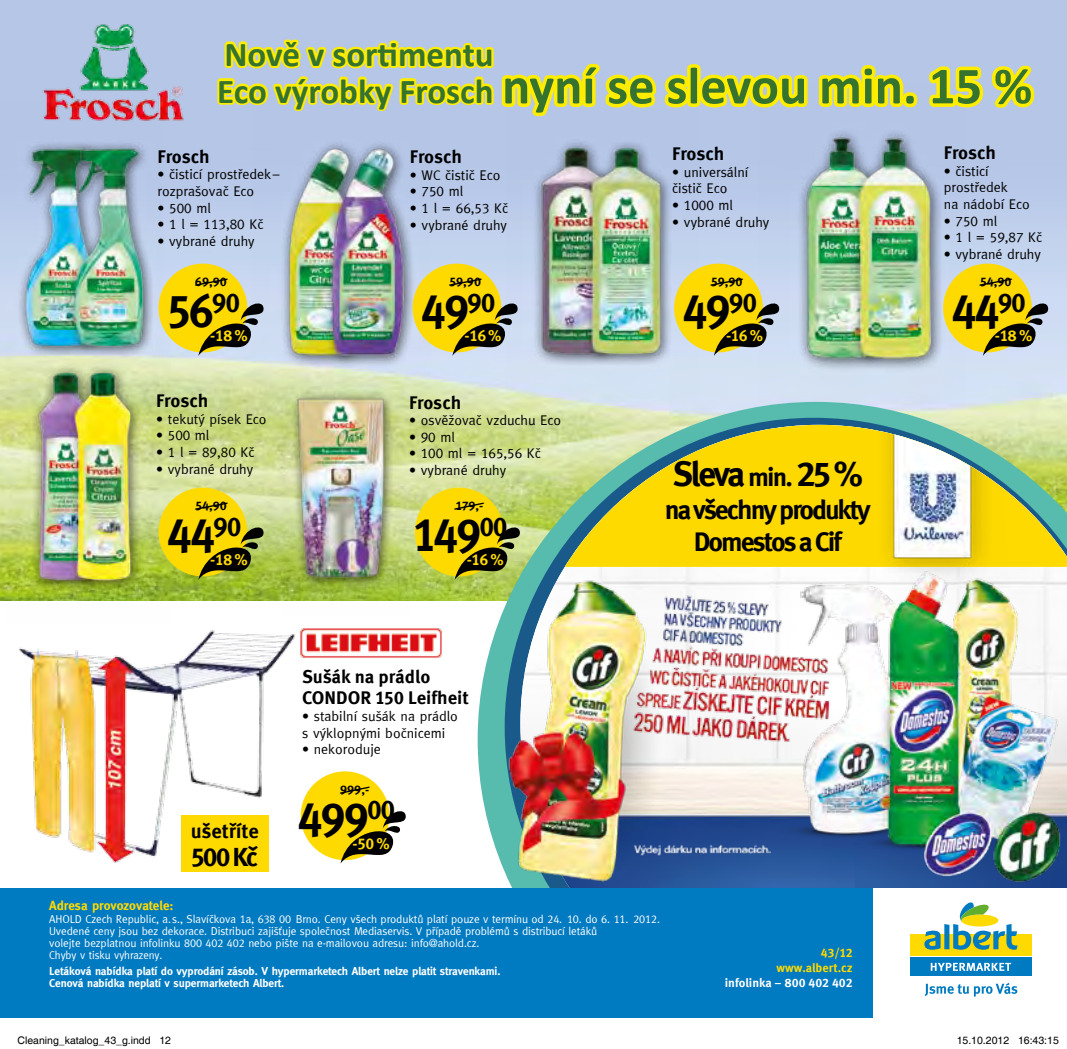
<style>
.page{position:relative;width:1067px;height:1049px;background:#fff}
.page>*{position:absolute;margin:0;border:0;box-sizing:border-box;transform-origin:0 0}
.t1{font:700 52.5px "Calibri";color:#36732f}
.t2{font:700 46.9px "Meta Pro";letter-spacing:-.05em;color:#000;scale:.96 1}
.t3{font:700 35px "Calibri";color:#36732f}
.t4{font:700 35px "Meta Pro";letter-spacing:-.075em;color:#000}
.t5{font:700 26.95px/32.4px "Meta Pro";letter-spacing:-.075em;color:#000;text-align:center}
.t6{font:700 26.25px "Meta Pro";color:#000}
.t7{font:700 20.12px "Meta Pro";color:#000}
.t8{font:700 18.38px/21px "Meta Pro";letter-spacing:-.005em;color:#000}
.t9{font:700 15.75px "Meta Pro";color:#ffda00}
.t10{font:14px/16.6px "Meta CE Normal Line";color:#000}
.t11{font:13.12px "Meta CE Bold Line";color:#ffda00}
.t12{font:700 12.6px "Meta Pro";color:#000}
.t13{font:700 12.25px "Meta Pro";color:#fff}
.t14{font:700 12.25px/14.7px "Meta Pro";color:#ffda00;text-align:right}
.t15{font:11.38px/12.2px "Meta CE Normal Line";letter-spacing:-.01em;color:#fff}
.t16{font:11.38px/12.2px "Meta CE Bold Line";letter-spacing:-.01em;color:#fff}
.t17{font:10.5px "Helvetica";color:#000}
.s1{font-size:35px}
.s2{font-size:26.25px}
</style>
<div class="page">
<div style="left:0;top:0;width:1067px;height:499px;background:#b6c6e7"></div>
<img style="left:0;top:229px;width:1067px;height:371px">
<svg style="left:477px;top:402px;width:590px;height:367px;background:#bdd8ae"></svg>
<img style="left:915px;top:567px;width:152px;height:321px">
<img style="left:479px;top:498px;width:436px;height:390px">
<img style="left:0;top:597px;width:306px;height:275px">
<div style="left:0;top:888px;width:875px;height:129px;background:#007ac1"></div>
<div style="left:873px;top:888px;width:194px;height:129px;background:#fff"></div>
<div style="left:910px;top:957px;width:121px;height:18px;background:#007ac1"></div>
<div style="left:910px;top:934px;width:121px;height:22px;background:#ffda00"></div>
<svg style="left:924px;top:902px;width:93px;height:47px"></svg>
<svg style="left:924px;top:983px;width:93px;height:13px"></svg>
<svg style="left:930px;top:962px;width:81px;height:8px"></svg>
<svg style="left:565px;top:425px;width:502px;height:142px;background:#b8c963"></svg>
<img style="left:659px;top:430px;width:350px;height:159px">
<img style="left:42px;top:24px;width:142px;height:97px">
<img style="left:759px;top:141px;width:206px;height:263px">
<img style="left:0;top:100px;width:164px;height:287px">
<img style="left:252px;top:143px;width:179px;height:256px">
<img style="left:281px;top:354px;width:128px;height:260px">
<img style="left:505px;top:142px;width:194px;height:256px">
<img style="left:7px;top:334px;width:163px;height:289px">
<img style="left:299px;top:627px;width:143px;height:31px">
<div style="left:292px;top:659px;width:183px;height:103px;background:#fff"></div>
<svg style="left:217px;top:39px;width:818px;height:102px"></svg>
<div style="left:182px;top:815px;width:87px;height:57px;background:#ffda00"></div>
<div style="left:301px;top:771px;width:88px;height:89px;background:#ffda00;border-radius:50%"></div>
<svg style="left:340px;top:806px;width:66px;height:58px"></svg>
<div style="left:415px;top:487px;width:88px;height:89px;background:#ffda00;border-radius:50%"></div>
<svg style="left:454px;top:522px;width:66px;height:61px"></svg>
<div style="left:158px;top:263px;width:89px;height:89px;background:#ffda00;border-radius:50%"></div>
<svg style="left:198px;top:298px;width:66px;height:61px"></svg>
<div style="left:412px;top:263px;width:89px;height:89px;background:#ffda00;border-radius:50%"></div>
<svg style="left:452px;top:298px;width:66px;height:61px"></svg>
<div style="left:674px;top:263px;width:89px;height:89px;background:#ffda00;border-radius:50%"></div>
<svg style="left:714px;top:298px;width:65px;height:61px"></svg>
<div style="left:943px;top:263px;width:88px;height:89px;background:#ffda00;border-radius:50%"></div>
<svg style="left:982px;top:298px;width:66px;height:61px"></svg>
<div style="left:158px;top:487px;width:89px;height:89px;background:#ffda00;border-radius:50%"></div>
<svg style="left:198px;top:522px;width:66px;height:61px"></svg>
<h3 class="t3" style="left:224px;top:32px;width:271px">Nově v sortimentu</h3>
<h1 class="t1" style="left:217px;top:52px;width:816px"><span class="s1">Eco výrobky Frosch</span> nyní se slevou min. 15 %</h1>
<h3 class="t8" style="left:158px;top:145px;width:54px">Frosch</h3>
<p class="t10" style="left:158px;top:166px;width:123px">• čisticí prostředek– rozprašovač Eco</p>
<p class="t10" style="left:158px;top:199px;width:55px">• 500 ml</p>
<p class="t10" style="left:158px;top:216px;width:107px">• 1 l = 113,80 Kč</p>
<p class="t10" style="left:158px;top:233px;width:99px">• vybrané druhy</p>
<h3 class="t8" style="left:410px;top:145px;width:54px">Frosch</h3>
<p class="t10" style="left:410px;top:166px;width:92px">• WC čistič Eco</p>
<p class="t10" style="left:410px;top:183px;width:55px">• 750 ml</p>
<p class="t10" style="left:410px;top:200px;width:100px">• 1 l = 66,53 Kč</p>
<p class="t10" style="left:410px;top:216px;width:99px">• vybrané druhy</p>
<h3 class="t8" style="left:672px;top:142px;width:54px">Frosch</h3>
<p class="t10" style="left:672px;top:164px;width:78px">• universální čistič Eco</p>
<p class="t10" style="left:672px;top:197px;width:62px">• 1000 ml</p>
<p class="t10" style="left:672px;top:213px;width:99px">• vybrané druhy</p>
<p class="t12" style="left:195px;top:272px;width:68px">69,90/</p>
<p class="t12" style="left:450px;top:272px;width:68px">59,90/</p>
<p class="t12" style="left:711px;top:272px;width:68px">59,90/</p>
<h2 class="t2" style="left:168px;top:274px;width:77px">56<sup>90</sup></h2>
<p class="t9" style="left:210px;top:323px;width:39px">-18%</p>
<h2 class="t2" style="left:421px;top:274px;width:79px">49<sup>90</sup></h2>
<p class="t9" style="left:464px;top:323px;width:39px">-16%</p>
<h2 class="t2" style="left:682px;top:274px;width:79px">49<sup>90</sup></h2>
<p class="t9" style="left:726px;top:323px;width:39px">-16%</p>
<h3 class="t8" style="left:156px;top:389px;width:54px">Frosch</h3>
<p class="t10" style="left:156px;top:410px;width:112px">• tekutý písek Eco</p>
<p class="t10" style="left:156px;top:427px;width:55px">• 500 ml</p>
<p class="t10" style="left:156px;top:443px;width:100px">• 1 l = 89,80 Kč</p>
<p class="t10" style="left:156px;top:460px;width:99px">• vybrané druhy</p>
<p class="t12" style="left:196px;top:496px;width:68px">54,90/</p>
<h2 class="t2" style="left:167px;top:498px;width:79px">44<sup>90</sup></h2>
<p class="t9" style="left:210px;top:547px;width:39px">-18%</p>
<h3 class="t8" style="left:409px;top:390px;width:54px">Frosch</h3>
<p class="t10" style="left:409px;top:412px;width:154px">• osvěžovač vzduchu Eco</p>
<p class="t10" style="left:409px;top:428px;width:47px">• 90 ml</p>
<p class="t10" style="left:409px;top:445px;width:133px">• 100 ml = 165,56 Kč</p>
<p class="t10" style="left:409px;top:462px;width:99px">• vybrané druhy</p>
<p class="t12" style="left:456px;top:496px;width:61px">179,-/</p>
<h2 class="t2" style="left:413px;top:498px;width:100px">149<sup>00</sup></h2>
<p class="t9" style="left:467px;top:547px;width:39px">-16%</p>
<h3 class="t4" style="left:672px;top:447px;width:192px">Sleva <span class="s2">min.</span> 25 %</h3>
<h3 class="t5" style="left:665px;top:491px;width:208px">na všechny produkty<br>Domestos a Cif</h3>
<h3 class="t8" style="left:302px;top:665px;width:168px">Sušák na prádlo<br>CONDOR 150 Leifheit</h3>
<p class="t10" style="left:302px;top:707px;width:157px">• stabilní sušák na prádlo s výklopnými bočnicemi</p>
<p class="t10" style="left:302px;top:741px;width:80px">• nekoroduje</p>
<p class="t12" style="left:340px;top:780px;width:63px">999,-/</p>
<h3 class="t7" style="left:191px;top:815px;width:70px">ušetříte</h3>
<h3 class="t6" style="left:191px;top:836px;width:68px">500 Kč</h3>
<h2 class="t2" style="left:297px;top:782px;width:103px">499<sup>00</sup></h2>
<p class="t9" style="left:352px;top:831px;width:39px">-50%</p>
<p class="t11" style="left:49px;top:898px;width:126px">Adresa provozovatele:</p>
<p class="t15" style="left:49px;top:912px;width:612px">AHOLD Czech Republic, a.s., Slavíčkova 1a, 638 00 Brno. Ceny všech produktů platí pouze v termínu od 24. 10. do 6. 11. 2012.<br>Uvedené ceny jsou bez dekorace. Distribuci zajišťuje společnost Mediaservis. V případě problémů s distribucí letáků<br>volejte bezplatnou infolinku 800 402 402 nebo pište na e-mailovou adresu: info@ahold.cz.<br>Chyby v tisku vyhrazeny.</p>
<p class="t16" style="left:49px;top:964px;width:452px">Letáková nabídka platí do vyprodání zásob. V hypermarketech Albert nelze platit stravenkami.<br>Cenová nabídka neplatí v supermarketech Albert.</p>
<p class="t14" style="left:776px;top:944px;width:78px">43/12 www.albert.cz</p>
<p class="t13" style="left:724px;top:972px;width:129px">infolinka – 800 402 402</p>
<h3 class="t8" style="left:943px;top:141px;width:54px">Frosch</h3>
<p class="t10" style="left:943px;top:162px;width:87px">• čisticí prostředek<br>na nádobí Eco</p>
<p class="t10" style="left:943px;top:212px;width:55px">• 750 ml</p>
<p class="t10" style="left:943px;top:229px;width:100px">• 1 l = 59,87 Kč</p>
<p class="t10" style="left:943px;top:245px;width:99px">• vybrané druhy</p>
<p class="t12" style="left:980px;top:272px;width:68px">54,90/</p>
<h2 class="t2" style="left:951px;top:274px;width:79px">44<sup>90</sup></h2>
<p class="t9" style="left:994px;top:323px;width:39px">-18%</p>
<p class="t17" style="left:18px;top:1033px;width:155px">Cleaning_katalog_43_g.indd 12</p>
<p class="t17" style="left:956px;top:1033px;width:104px">15.10.2012 16:43:15</p>
</div>
